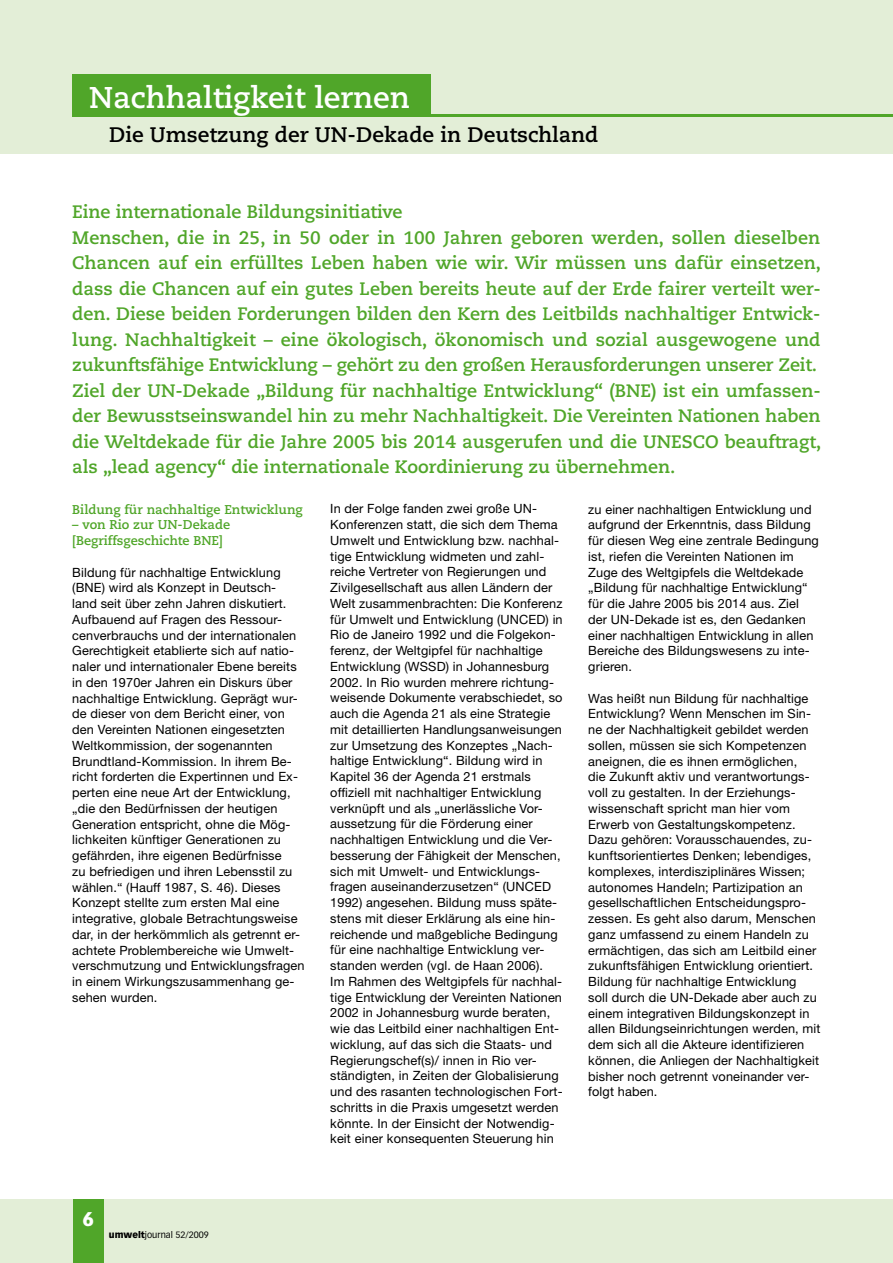
<style>
.page{position:relative;width:893px;height:1263px;background:#fff}
.page>*{position:absolute;margin:0;border:0;box-sizing:border-box;transform-origin:0 0}
.t1{font:700 30px "Caecilia";color:#fff}
.t2{font:700 21px "Caecilia";color:#000}
.t3{font:900 19.5px "Vectora LH";color:#fff}
.t4{font:700 18px/25.5px "Caecilia";color:#50a629}
.t5{font:12.75px/15.8px "Helvetica Neue";letter-spacing:.01em;color:#000}
.t6{font:700 12.75px/15.8px "Caecilia";color:#50a629}
.t7{font:9px "Vectora LH";color:#000}
.s1{font-weight:900}
</style>
<div class="page">
<div style="left:0;top:1199px;width:893px;height:64px;background:#e3eed7"></div>
<div style="left:0;top:0;width:893px;height:153px;background:#e3eed7"></div>
<div style="left:73px;top:1199px;width:30px;height:64px;background:#50a629"></div>
<hr style="left:72px;top:114px;width:821px;height:3px;background:#50a629">
<div style="left:72px;top:74px;width:359px;height:43px;background:#50a629"></div>
<h1 class="t1" style="left:89px;top:80px;width:322px">Nachhaltigkeit lernen</h1>
<h2 class="t2" style="left:109px;top:122px;width:491px">Die Umsetzung der UN-Dekade in Deutschland</h2>
<p class="t4" style="left:72px;top:199px;width:751px">Eine internationale Bildungsinitiative<br>Menschen, die in 25, in 50 oder in 100 Jahren geboren werden, sollen dieselben Chancen auf ein erfülltes Leben haben wie wir. Wir müssen uns dafür einsetzen, dass die Chancen auf ein gutes Leben bereits heute auf der Erde fairer verteilt wer&shy;den. Diese beiden Forderungen bilden den Kern des Leitbilds nachhaltiger Entwick&shy;lung. Nachhaltigkeit – eine ökologisch, ökonomisch und sozial ausgewogene und zukunftsfähige Entwicklung – gehört zu den großen Herausforderungen unserer Zeit.<br>Ziel der UN-Dekade „Bildung für nachhaltige Entwicklung“ (BNE) ist ein umfassen&shy;der Bewusstseinswandel hin zu mehr Nachhaltigkeit. Die Vereinten Nationen haben die Weltdekade für die Jahre 2005 bis 2014 ausgerufen und die UNESCO beauftragt, als „lead agency“ die internationale Koordinierung zu übernehmen.</p>
<p class="t6" style="left:72px;top:502px;width:232px">Bildung für nachhaltige Entwicklung</p>
<p class="t6" style="left:72px;top:517px;width:159px">– von Rio zur UN-Dekade [Begriffsgeschichte BNE]</p>
<p class="t5" style="left:72px;top:564px;width:234px">Bildung für nachhaltige Entwicklung (BNE) wird als Konzept in Deutsch-<br>land seit über zehn Jahren diskutiert.<br>Aufbauend auf Fragen des Ressour&shy;cenverbrauchs und der internationalen Gerechtigkeit etablierte sich auf natio&shy;naler und internationaler Ebene bereits in den 1970er Jahren ein Diskurs über nachhaltige Entwicklung. Geprägt wur&shy;de dieser von dem Bericht einer, von den Vereinten Nationen eingesetzten Weltkommission, der sogenannten Brundtland-Kommission. In ihrem Be&shy;richt forderten die Expertinnen und Ex&shy;perten eine neue Art der Entwicklung, „die den Bedürfnissen der heutigen Generation entspricht, ohne die Mög&shy;lichkeiten künftiger Generationen zu gefährden, ihre eigenen Bedürfnisse<br>zu befriedigen und ihren Lebensstil zu wählen.“ (Hauff 1987, S. 46). Dieses Konzept stellte zum ersten Mal eine integrative, globale Betrachtungsweise dar, in der herkömmlich als getrennt er&shy;achtete Problembereiche wie Umwelt&shy;verschmutzung und Entwicklungsfragen in einem Wirkungszusammenhang ge&shy;sehen wurden.</p>
<p class="t5" style="left:330px;top:501px;width:234px">In der Folge fanden zwei große UN-Konferenzen statt, die sich dem Thema Umwelt und Entwicklung bzw. nachhal&shy;tige Entwicklung widmeten und zahl&shy;reiche Vertreter von Regierungen und Zivilgesellschaft aus allen Ländern der Welt zusammenbrachten: Die Konferenz für Umwelt und Entwicklung (UNCED) in Rio de Janeiro 1992 und die Folgekon&shy;ferenz, der Weltgipfel für nachhaltige Entwicklung (WSSD) in Johannesburg 2002. In Rio wurden mehrere richtung&shy;weisende Dokumente verabschiedet, so auch die Agenda 21 als eine Strategie mit detaillierten Handlungsanweisungen zur Umsetzung des Konzeptes „Nach&shy;haltige Entwicklung“. Bildung wird in Kapitel 36 der Agenda 21 erstmals offiziell mit nachhaltiger Entwicklung verknüpft und als „unerlässliche Vor&shy;aussetzung für die Förderung einer nachhaltigen Entwicklung und die Ver&shy;besserung der Fähigkeit der Menschen, sich mit Umwelt- und Entwicklungs&shy;fragen auseinanderzusetzen“ (UNCED 1992) angesehen. Bildung muss späte&shy;stens mit dieser Erklärung als eine hin&shy;reichende und maßgebliche Bedingung für eine nachhaltige Entwicklung ver&shy;standen werden (vgl. de Haan 2006).<br>Im Rahmen des Weltgipfels für nachhal&shy;tige Entwicklung der Vereinten Nationen 2002 in Johannesburg wurde beraten, wie das Leitbild einer nachhaltigen Ent&shy;wicklung, auf das sich die Staats- und Regierungschef(s)/ innen in Rio ver&shy;ständigten, in Zeiten der Globalisierung und des rasanten technologischen Fort&shy;schritts in die Praxis umgesetzt werden könnte. In der Einsicht der Notwendig&shy;keit einer konsequenten Steuerung hin</p>
<p class="t5" style="left:588px;top:501px;width:232px">zu einer nachhaltigen Entwicklung und aufgrund der Erkenntnis, dass Bildung für diesen Weg eine zentrale Bedingung ist, riefen die Vereinten Nationen im Zuge des Weltgipfels die Weltdekade „Bildung für nachhaltige Entwicklung“ für die Jahre 2005 bis 2014 aus. Ziel der UN-Dekade ist es, den Gedanken einer nachhaltigen Entwicklung in allen Bereiche des Bildungswesens zu inte&shy;grieren.</p>
<p class="t5" style="left:588px;top:690px;width:234px">Was heißt nun Bildung für nachhaltige Entwicklung? Wenn Menschen im Sin&shy;ne der Nachhaltigkeit gebildet werden sollen, müssen sie sich Kompetenzen aneignen, die es ihnen ermöglichen,<br>die Zukunft aktiv und verantwortungs&shy;voll zu gestalten. In der Erziehungs&shy;wissenschaft spricht man hier vom Erwerb von Gestaltungskompetenz.<br>Dazu gehören: Vorausschauendes, zu&shy;kunftsorientiertes Denken; lebendiges, komplexes, interdisziplinäres Wissen; autonomes Handeln; Partizipation an gesellschaftlichen Entscheidungspro&shy;zessen. Es geht also darum, Menschen ganz umfassend zu einem Handeln zu ermächtigen, das sich am Leitbild einer zukunftsfähigen Entwicklung orientiert.<br>Bildung für nachhaltige Entwicklung<br>soll durch die UN-Dekade aber auch zu einem integrativen Bildungskonzept in allen Bildungseinrichtungen werden, mit dem sich all die Akteure identifizieren können, die Anliegen der Nachhaltigkeit bisher noch getrennt voneinander ver&shy;folgt haben.</p>
<h3 class="t3" style="left:82px;top:1206px;width:13px">6</h3>
<p class="t7" style="left:109px;top:1229px;width:101px"><span class="s1">umwelt</span>journal 52/2009</p>
</div>
